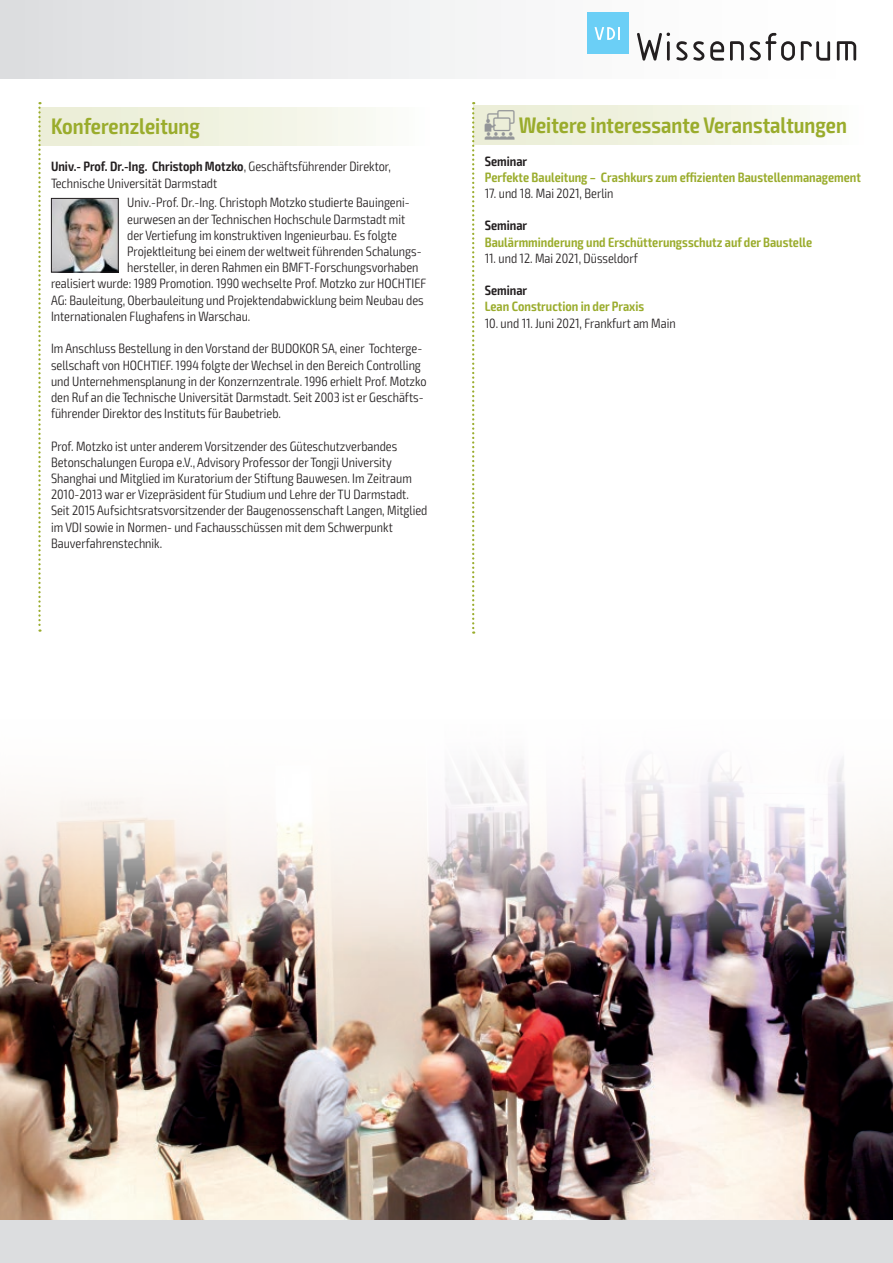
<style>
.page{position:relative;width:893px;height:1263px;background:#fff}
.page>*{position:absolute;margin:0;border:0;box-sizing:border-box;transform-origin:0 0}
.t1{font:600 condensed 22.5px "Exo 2";color:#9aac2c}
.t2{font:300 condensed 13.5px/16.2px "Exo 2";color:#231f20}
.t3{font:600 condensed 13.5px "Exo 2";color:#9aac2c}
.t4{font:600 condensed 13.5px "Exo 2";color:#231f20}
.s1{font-weight:600}
.s2{font-family:"VDI Iconset S4 A Regular";font-weight:400;font-stretch:normal;font-size:15px;color:#939598}
</style>
<div class="page">
<img style="left:0;top:756px;width:893px;height:464px">
<div style="left:0;top:1220px;width:13px;height:43px;background:#dcdddf"></div>
<div style="left:13px;top:1220px;width:880px;height:43px;background:#dcdddf"></div>
<div style="left:0;top:0;width:893px;height:79px;background:linear-gradient(to right,#dfe0e2,#fff)"></div>
<svg style="left:637px;top:32px;width:33px;height:29px"></svg>
<svg style="left:676px;top:41px;width:48px;height:20px"></svg>
<svg style="left:730px;top:41px;width:14px;height:20px"></svg>
<svg style="left:750px;top:33px;width:45px;height:28px"></svg>
<svg style="left:801px;top:41px;width:29px;height:20px"></svg>
<svg style="left:837px;top:41px;width:19px;height:20px"></svg>
<div style="left:587px;top:13px;width:42px;height:41px;background:#6bcff6"></div>
<svg style="left:594px;top:27px;width:26px;height:13px"></svg>
<div style="left:473px;top:106px;width:390px;height:38px;background:linear-gradient(to right,#e9ecd2,#fbfcf8)"></div>
<div style="left:39px;top:108px;width:390px;height:37px;background:linear-gradient(to right,#e9ecd2,#fbfcf8)"></div>
<img style="left:53px;top:200px;width:64px;height:70px">
<div style="left:51px;top:198px;width:68px;height:74px;border:1px solid #231f20"></div>
<svg style="left:38px;top:102px;width:3px;height:530px"></svg>
<svg style="left:472px;top:102px;width:2px;height:532px"></svg>
<h1 class="t1" style="left:51px;top:113px;width:151px">Konferenzleitung</h1>
<p class="t2" style="left:51px;top:159px;width:341px"><span class="s1">Univ.- Prof. Dr.-Ing. Christoph Motzko</span>, Geschäftsführender Direktor,<br>Technische Universität Darmstadt</p>
<p class="t2" style="left:127px;top:195px;width:284px">Univ.-Prof. Dr.-Ing. Christoph Motzko studierte Bauingeni-</p>
<p class="t2" style="left:127px;top:211px;width:280px">eurwesen an der Technischen Hochschule Darmstadt mit</p>
<p class="t2" style="left:127px;top:227px;width:271px">der Vertiefung im konstruktiven Ingenieurbau. Es folgte</p>
<p class="t2" style="left:127px;top:244px;width:296px">Projektleitung bei einem der weltweit führenden Schalungs-</p>
<p class="t2" style="left:127px;top:260px;width:293px">hersteller, in deren Rahmen ein BMFT-Forschungsvorhaben</p>
<p class="t2" style="left:51px;top:276px;width:377px">realisiert wurde: 1989 Promotion. 1990 wechselte Prof. Motzko zur HOCHTIEF</p>
<p class="t2" style="left:51px;top:292px;width:374px">AG: Bauleitung, Oberbauleitung und Projektendabwicklung beim Neubau des</p>
<p class="t2" style="left:51px;top:308px;width:201px">Internationalen Flughafens in Warschau.</p>
<p class="t2" style="left:51px;top:341px;width:377px">Im Anschluss Bestellung in den Vorstand der BUDOKOR SA, einer Tochterge&shy;sellschaft von HOCHTIEF. 1994 folgte der Wechsel in den Bereich Controlling und Unternehmensplanung in der Konzernzentrale. 1996 erhielt Prof. Motzko den Ruf an die Technische Universität Darmstadt. Seit 2003 ist er Geschäfts&shy;führender Direktor des Instituts für Baubetrieb.</p>
<p class="t2" style="left:51px;top:438px;width:378px">Prof. Motzko ist unter anderem Vorsitzender des Güteschutzverbandes Betonschalungen Europa e.V., Advisory Professor der Tongji University Shanghai und Mitglied im Kuratorium der Stiftung Bauwesen. Im Zeitraum 2010-2013 war er Vizepräsident für Studium und Lehre der TU Darmstadt.<br>Seit 2015 Aufsichtsratsvorsitzender der Baugenossenschaft Langen, Mitglied im VDI sowie in Normen- und Fachausschüssen mit dem Schwerpunkt Bauverfahrenstechnik.</p>
<h1 class="t1" style="left:485px;top:112px;width:364px"><span class="s2">W</span> Weitere interessante Veranstaltungen</h1>
<p class="t4" style="left:485px;top:153px;width:44px">Seminar</p>
<p class="t3" style="left:485px;top:169px;width:378px">Perfekte Bauleitung – Crashkurs zum effizienten Baustellenmanagement</p>
<p class="t2" style="left:485px;top:185px;width:130px">17. und 18. Mai 2021, Berlin</p>
<p class="t4" style="left:485px;top:218px;width:44px">Seminar</p>
<p class="t3" style="left:485px;top:234px;width:329px">Baulärmminderung und Erschütterungsschutz auf der Baustelle</p>
<p class="t2" style="left:485px;top:250px;width:155px">11. und 12. Mai 2021, Düsseldorf</p>
<p class="t4" style="left:485px;top:282px;width:44px">Seminar</p>
<p class="t3" style="left:485px;top:299px;width:161px">Lean Construction in der Praxis</p>
<p class="t2" style="left:485px;top:315px;width:192px">10. und 11. Juni 2021, Frankfurt am Main</p>
</div>
